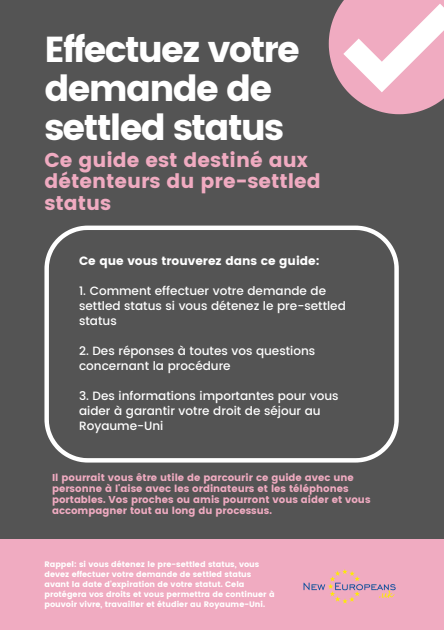
<style>
.page{position:relative;width:444px;height:630px;background:#545454}
.page>*{position:absolute;margin:0;border:0;box-sizing:border-box;transform-origin:0 0}
.t1{font:36px/39.2px "Poppins";letter-spacing:-.05em;color:#fff}
.t2{font:20px/21.6px "Poppins";color:#f0abc1}
.t3{font:500 12px/15.2px "Poppins";color:#fff}
.t4{font:12px "Poppins";color:#fff}
.t5{font:10px/10.8px "Poppins";color:#f0abc1}
.t6{font:8px/10px "Poppins";color:#fff}
</style>
<div class="page">
<div style="left:0;top:539px;width:444px;height:91px;background:#f0abc1"></div>
<img style="left:303px;top:569px;width:93px;height:35px">
<svg style="left:44px;top:226px;width:354px;height:237px"></svg>
<svg style="left:328px;top:0;width:116px;height:114px;fill:#f0abc1"></svg>
<svg style="left:343px;top:4px;width:101px;height:88px;background:#f4c5d4"></svg>
<p class="t1" style="left:44px;top:30px;width:257px">Effectuez votre demande de settled status</p>
<p class="t2" style="left:44px;top:149px;width:278px">Ce guide est destiné aux détenteurs du pre-settled status</p>
<p class="t4" style="left:79px;top:254px;width:242px">Ce que vous trouverez dans ce guide:</p>
<p class="t3" style="left:79px;top:283px;width:268px">1. Comment effectuer votre demande de settled status si vous détenez le pre-settled status</p>
<p class="t3" style="left:79px;top:343px;width:237px">2. Des réponses à toutes vos questions concernant la procédure</p>
<p class="t3" style="left:79px;top:388px;width:261px">3. Des informations importantes pour vous aider à garantir votre droit de séjour au<br>Royaume-Uni</p>
<p class="t5" style="left:52px;top:472px;width:320px">Il pourrait vous être utile de parcourir ce guide avec une personne à l'aise avec les ordinateurs et les téléphones portables. Vos proches ou amis pourront vous aider et vous accompagner tout au long du processus.</p>
<p class="t6" style="left:44px;top:560px;width:232px">Rappel: si vous détenez le pre-settled status, vous devez effectuer votre demande de settled status avant la date d'expiration de votre statut. Cela protégera vos droits et vous permettra de continuer à pouvoir vivre, travailler et étudier au Royaume-Uni.</p>
</div>
